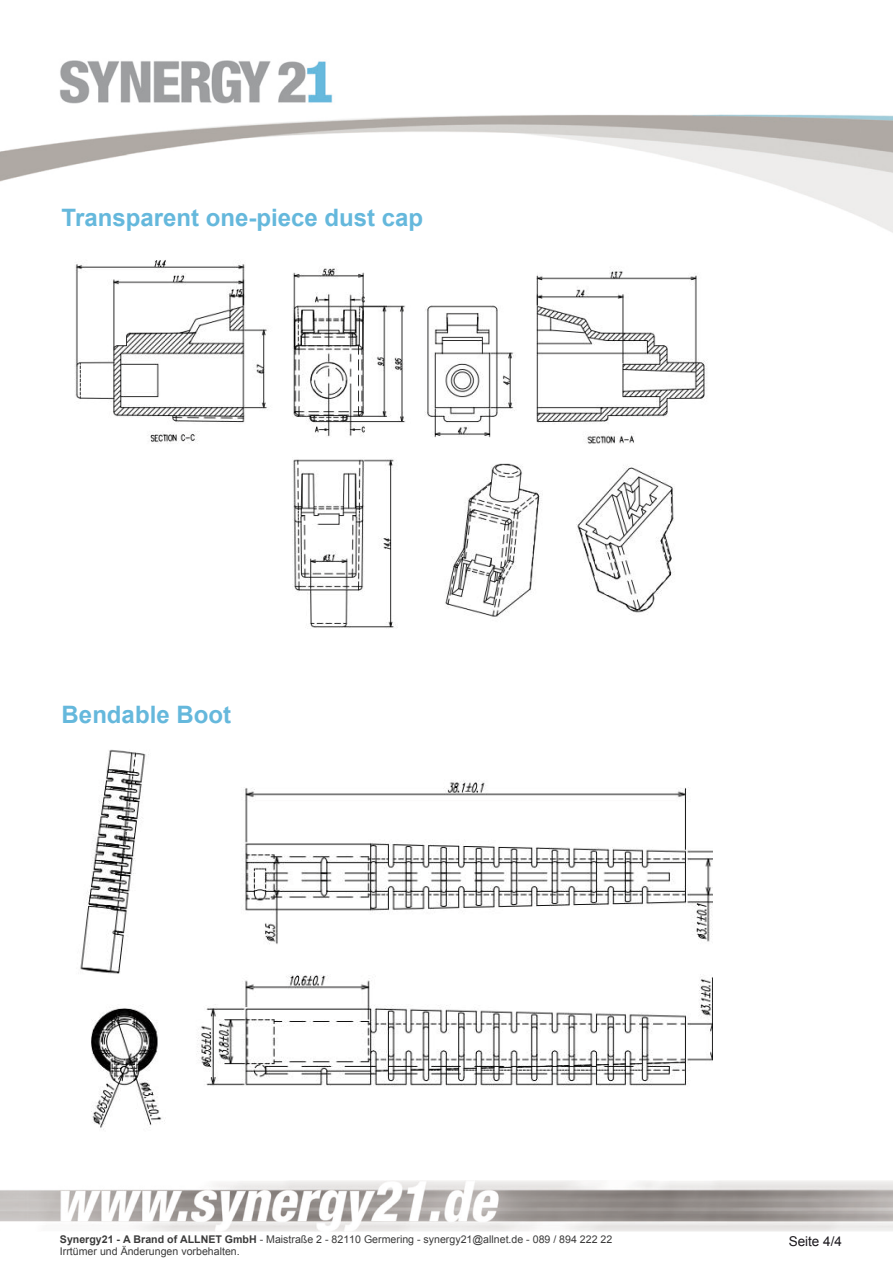
<style>
.page{position:relative;width:893px;height:1263px;background:#fff}
.page>*{position:absolute;margin:0;border:0;box-sizing:border-box;transform-origin:0 0}
.t1{font:700 24px "Arial";color:#65b8dc}
.t2{font:13.5px "Arial";color:#1a171c}
.t3{font:10.65px/12.8px "Arial";color:#3a3a3a}
.s1{font-weight:700}
</style>
<div class="page">
<img style="left:0;top:60px;width:893px;height:173px">
<img style="left:0;top:1180px;width:893px;height:51px">
<img style="left:74px;top:260px;width:633px;height:369px">
<img style="left:80px;top:749px;width:632px;height:381px">
<p class="t1" style="left:62px;top:201px;width:363px">Transparent one-piece dust cap</p>
<p class="t1" style="left:62px;top:698px;width:171px">Bendable Boot</p>
<p class="t3" style="left:60px;top:1232px;width:554px"><span class="s1">Synergy21 - A Brand of ALLNET GmbH</span> - Maistraße 2 - 82110 Germering - synergy21@allnet.de - 089 / 894 222 22<br>Irrtümer und Änderungen vorbehalten.</p>
<p class="t2" style="left:789px;top:1232px;width:55px">Seite 4/4</p>
</div>
